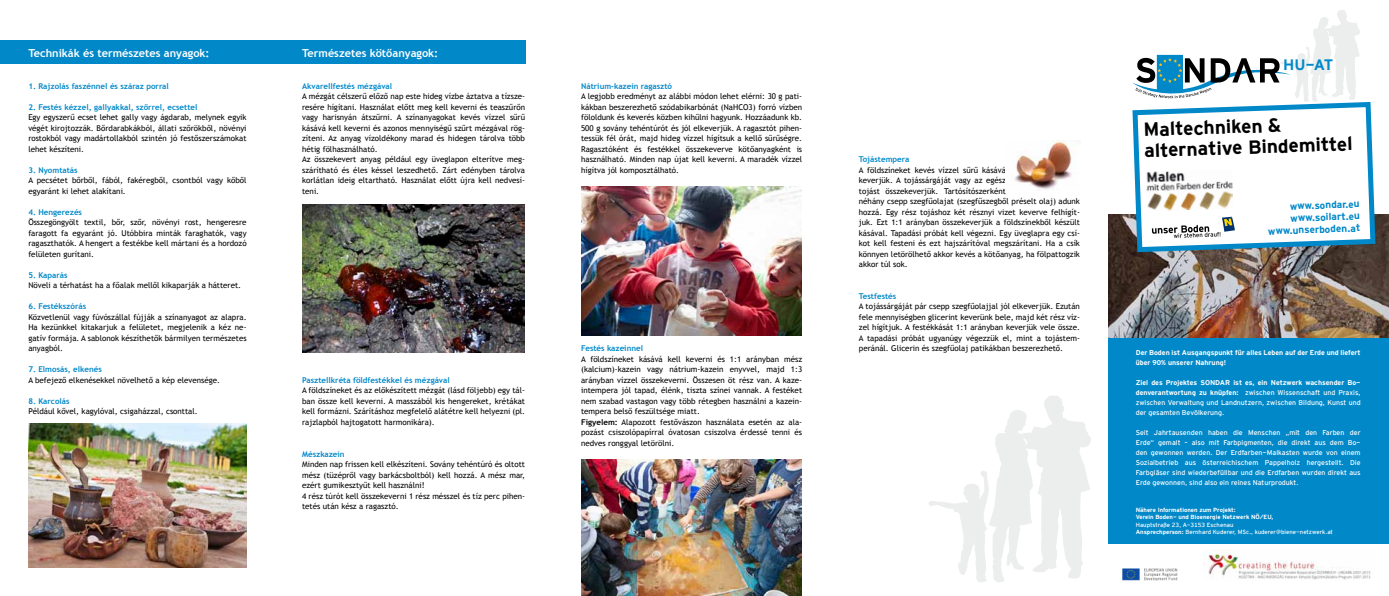
<style>
.page{position:relative;width:1389px;height:596px;background:#fff}
.page>*{position:absolute;margin:0;border:0;box-sizing:border-box;transform-origin:0 0}
.t1{font:700 19px/21px "Interstate Mono";color:#000}
.t2{font:700 15.1px "Interstate Mono";color:#0088c9}
.t3{font:700 11px "Trebuchet MS";color:#fff}
.t4{font:700 10px/12px "Interstate Mono";color:#0088c9;text-align:right}
.t5{font:8px/10.5px "Trebuchet MS";color:#000;text-align:justify}
.t6{font:700 8px "Trebuchet MS";color:#0088c9}
.t7{font:7px/10px "Interstate Mono";color:#fff;text-align:justify}
.t8{font:700 7px/10px "Interstate Mono";color:#fff}
.t9{font:6px/7.2px "Interstate Mono";color:#fff}
.t10{font:700 6px/7.2px "Interstate Mono";color:#fff}
.s1{font-weight:700}
.s2{font-family:"Trebuchet MS"}
</style>
<div class="page">
<div style="left:1108px;top:337px;width:281px;height:206px;background:#0088c9"></div>
<img style="left:1108px;top:215px;width:281px;height:122px">
<img style="left:1203px;top:551px;width:168px;height:29px">
<img style="left:1122px;top:568px;width:55px;height:12px">
<div style="left:0;top:41px;width:525px;height:23px;background:#0088c9"></div>
<svg style="left:1130px;top:102px;width:248px;height:152px"></svg>
<svg style="left:1132px;top:10px;width:228px;height:92px"></svg>
<svg style="left:1152px;top:216px;width:83px;height:22px"></svg>
<img style="left:1146px;top:169px;width:87px;height:42px">
<img style="left:28px;top:423px;width:218px;height:144px">
<img style="left:581px;top:187px;width:221px;height:148px">
<img style="left:302px;top:205px;width:223px;height:147px">
<img style="left:1015px;top:141px;width:61px;height:49px">
<img style="left:581px;top:459px;width:221px;height:136px">
<svg style="left:929px;top:396px;width:162px;height:186px"></svg>
<h3 class="t3" style="left:28px;top:46px;width:183px">Technikák és természetes anyagok:</h3>
<p class="t6" style="left:28px;top:81px;width:142px">1. Rajzolás faszénnel és száraz porral</p>
<p class="t6" style="left:28px;top:102px;width:171px">2. Festés kézzel, gallyakkal, szőrrel, ecsettel</p>
<p class="t5" style="left:28px;top:112px;width:220px">Egy egyszerű ecset lehet gally vagy ágdarab, melynek egyik végét kirojtozzák. Bőrdarabkákból, állati szőrökből, növényi rostokból vagy madártollakból szintén jó festőszerszámokat lehet készíteni.</p>
<p class="t6" style="left:28px;top:165px;width:51px">3. Nyomtatás</p>
<p class="t5" style="left:28px;top:175px;width:220px">A pecsétet bőrből, fából, fakéregből, csontból vagy kőből egyaránt ki lehet alakítani.</p>
<p class="t6" style="left:28px;top:207px;width:55px">4. Hengerezés</p>
<p class="t5" style="left:28px;top:217px;width:220px">Összegöngyölt textil, bőr, szőr, növényi rost, hengeresre faragott fa egyaránt jó. Utóbbira minták faraghatók, vagy ragaszthatók. A hengert a festékbe kell mártani és a hordozó felületen gurítani.</p>
<p class="t6" style="left:28px;top:270px;width:41px">5. Kaparás</p>
<p class="t5" style="left:28px;top:280px;width:214px">Növeli a térhatást ha a főalak mellől kikaparják a hátteret.</p>
<p class="t6" style="left:28px;top:301px;width:59px">6. Festékszórás</p>
<p class="t5" style="left:28px;top:311px;width:220px">Közvetlenül vagy fúvószállal fújják a színanyagot az alapra.<br>Ha kezünkkel kitakarjuk a felületet, megjelenik a kéz ne&shy;gatív formája. A sablonok készíthetők bármilyen természetes anyagból.</p>
<p class="t6" style="left:28px;top:364px;width:75px">7. Elmosás, elkenés</p>
<p class="t5" style="left:28px;top:374px;width:193px">A befejező elkenésekkel növelhető a kép elevensége.</p>
<p class="t6" style="left:28px;top:396px;width:43px">8. Karcolás</p>
<p class="t5" style="left:28px;top:406px;width:171px">Például kővel, kagylóval, csigaházzal, csonttal.</p>
<h3 class="t3" style="left:302px;top:46px;width:138px">Természetes kötőanyagok:</h3>
<p class="t6" style="left:302px;top:81px;width:92px">Akvarellfestés mézgával</p>
<p class="t5" style="left:302px;top:91px;width:224px;text-align:left">A mézgát célszerű előző nap este hideg vízbe áztatva a tízsze&shy;resére hígítani. Használat előtt meg kell keverni és teaszűrőn vagy harisnyán átszűrni. A színanyagokat kevés vízzel sűrű kásává kell keverni és azonos mennyiségű szűrt mézgával rög&shy;zíteni. Az anyag vízoldékony marad és hidegen tárolva több hétig fölhasználható.<br>Az összekevert anyag például egy üveglapon elterítve meg&shy;szárítható és éles késsel leszedhető. Zárt edényben tárolva korlátlan ideig eltartható. Használat előtt újra kell nedvesí&shy;teni.</p>
<p class="t6" style="left:302px;top:375px;width:149px">Pasztellkréta földfestékkel és mézgával</p>
<p class="t5" style="left:302px;top:385px;width:224px">A földszíneket és az előkészített mézgát (lásd följebb) egy tál&shy;ban össze kell keverni. A masszából kis hengereket, krétákat kell formázni. Szárításhoz megfelelő alátétre kell helyezni (pl. rajzlapból hajtogatott harmonikára).</p>
<p class="t6" style="left:302px;top:448px;width:44px">Mészkazein</p>
<p class="t5" style="left:302px;top:458px;width:224px;text-align:left">Minden nap frissen kell elkészíteni. Sovány tehéntúró és oltott mész (tüzépről vagy barkácsboltból) kell hozzá. A mész mar, ezért gumikesztyűt kell használni!<br>4 rész túrót kell összekeverni 1 rész mésszel és tíz perc pihen&shy;tetés után kész a ragasztó.</p>
<p class="t6" style="left:581px;top:81px;width:92px">Nátrium-kazein ragasztó</p>
<p class="t5" style="left:581px;top:91px;width:223px">A legjobb eredményt az alábbi módon lehet elérni: 30 g pati&shy;kákban beszerezhető szódabikarbónát (NaHCO3) forró vízben föloldunk és keverés közben kihűlni hagyunk. Hozzáadunk kb.<br>500 g sovány tehéntúrót és jól elkeverjük. A ragasztót pihen&shy;tessük fél órát, majd hideg vízzel hígítsuk a kellő sűrűségre.<br>Ragasztóként és festékkel összekeverve kötőanyagként is használható. Minden nap újat kell keverni. A maradék vízzel hígítva jól komposztálható.</p>
<p class="t6" style="left:581px;top:343px;width:63px">Festés kazeinnel</p>
<p class="t5" style="left:581px;top:353px;width:223px;text-align:left">A földszíneket kásává kell keverni és 1:1 arányban mész (kalcium)-kazein vagy nátrium-kazein enyvvel, majd 1:3 arányban vízzel összekeverni. Összesen öt rész van. A kaze&shy;intempera jól tapad, élénk, tiszta színei vannak. A festéket nem szabad vastagon vagy több rétegben használni a kazein&shy;tempera belső feszültsége miatt.<br><span class="s1">Figyelem:</span> Alapozott festővászon használata esetén az ala&shy;pozást csiszolópapírral óvatosan csiszolva érdessé tenni és nedves ronggyal letörölni.</p>
<p class="t6" style="left:859px;top:154px;width:52px">Tojástempera</p>
<p class="t5" style="left:859px;top:165px;width:223px;text-align:left">A földszíneket kevés vízzel sűrű kásává<br>keverjük. A tojássárgáját vagy az egész<br>tojást összekeverjük. Tartósítószerként<br>néhány csepp szegfűolajat (szegfűszegből préselt olaj) adunk hozzá. Egy rész tojáshoz két résznyi vizet keverve felhígít&shy;juk. Ezt 1:1 arányban összekeverjük a földszínekből készült kásával. Tapadási próbát kell végezni. Egy üveglapra egy csí&shy;kot kell festeni és ezt hajszárítóval megszárítani. Ha a csík könnyen letörölhető akkor kevés a kötőanyag, ha fölpattogzik akkor túl sok.</p>
<p class="t6" style="left:859px;top:291px;width:39px">Testfestés</p>
<p class="t5" style="left:859px;top:301px;width:223px">A tojássárgáját pár csepp szegfűolajjal jól elkeverjük. Ezután fele mennyiségben glicerint keverünk bele, majd két rész víz&shy;zel hígítjuk. A festékkását 1:1 arányban keverjük vele össze.<br>A tapadási próbát ugyanúgy végezzük el, mint a tojástem&shy;peránál. Glicerin és szegfűolaj patikákban beszerezhető.</p>
<h2 class="t2" style="left:1283px;top:56px;width:52px">HU-AT</h2>
<h1 class="t1" style="left:1143px;top:119px;width:210px;rotate:-2deg">Maltechniken &amp; alternative Bindemittel</h1>
<p class="t4" style="left:1267px;top:201px;width:94px;rotate:-2deg">www.sondar.eu www.soilart.eu www.unserboden.at</p>
<p class="t8" style="left:1136px;top:347px;width:226px">Der Boden ist Ausgangspunkt für alles Leben auf der Erde und liefert über 90<span class="s2">%</span> unserer Nahrung!</p>
<p class="t7" style="left:1136px;top:377px;width:226px"><span class="s1">Ziel des Projektes SONDAR ist es, ein Netzwerk wachsender Bo&shy;denverantwortung zu knüpfen:</span> zwischen Wissenschaft und Praxis, zwischen Verwaltung und Landnutzern, zwischen Bildung, Kunst und der gesamten Bevölkerung.</p>
<p class="t7" style="left:1136px;top:427px;width:226px">Seit Jahrtausenden haben die Menschen „mit den Farben der Erde“ gemalt – also mit Farbpigmenten, die direkt aus dem Bo&shy;den gewonnen werden. Der Erdfarben-Malkasten wurde von einem Sozialbetrieb aus österreichischem Pappelholz hergestellt. Die Farbgläser sind wiederbefüllbar und die Erdfarben wurden direkt aus Erde gewonnen, sind also ein reines Naturprodukt.</p>
<p class="t10" style="left:1136px;top:506px;width:139px">Nähere Informationen zum Projekt:<br>Verein Boden- und Bioenergie Netzwerk NÖ/EU,</p>
<p class="t9" style="left:1136px;top:520px;width:199px">Hauptstraße 23, A-3153 Eschenau<br><span class="s1">Ansprechperson:</span> Bernhard Kuderer, MSc., kuderer@biene-netzwerk.at</p>
</div>
